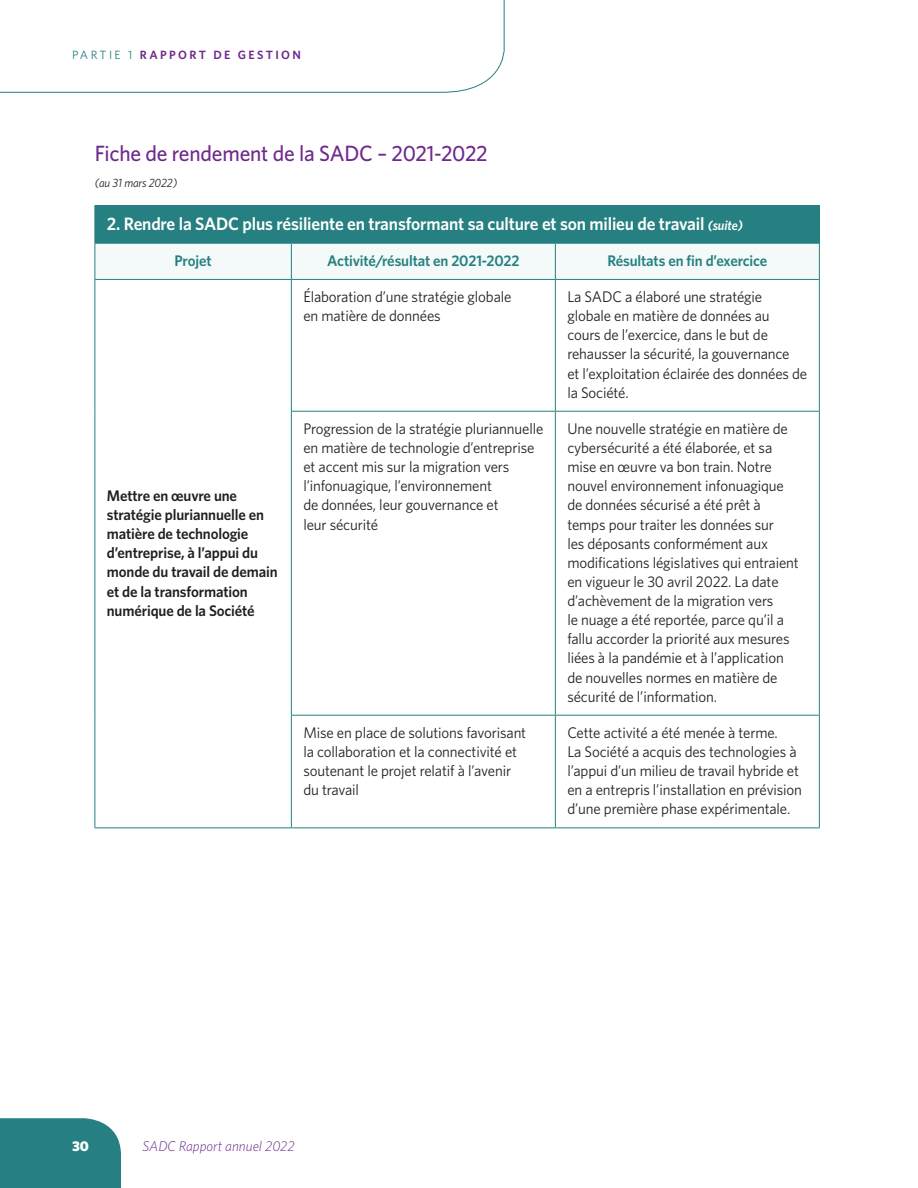
<style>
.page{position:relative;width:918px;height:1188px;background:#fff}
.page>*{position:absolute;margin:0;border:0;box-sizing:border-box;transform-origin:0 0}
.h2_purple{font:500 22.2px "Whitney";letter-spacing:-.01em;color:#6e2a8d}
.t1{font:600 18px "Whitney";letter-spacing:-.01em;color:#fff}
.body{font:15.3px/19.2px "Whitney";letter-spacing:-.01em;color:#231f20}
.body-2{font:600 15.3px/19.2px "Whitney";letter-spacing:-.01em;color:#231f20}
.body-3{font:600 15.3px "Whitney";letter-spacing:-.01em;color:#268081}
.t2{font:italic 300 14.25px "Whitney";color:#6e2a8d}
.t3{font:900 14.1px "Whitney";color:#fff}
.as_at{font:italic 12px "Whitney";letter-spacing:-.01em;color:#231f20}
.t4{font:12px "Whitney";letter-spacing:.2em;color:#268081}
.t5{font:600 12px "Whitney";color:#6e2a8d}
.s1{font-weight:600;color:#6e2a8d}
.s2{font-style:italic;font-size:13.5px}
</style>
<div class="page">
<div style="left:95px;top:205px;width:724px;height:38px;background:#268081"></div>
<div style="left:95px;top:244px;width:724px;height:35px;background:#f4f9f9"></div>
<hr style="left:291px;top:412px;width:1px;height:303px;background:#268081">
<hr style="left:555px;top:412px;width:1px;height:303px;background:#268081">
<hr style="left:819px;top:412px;width:1px;height:303px;background:#268081">
<hr style="left:291px;top:715px;width:264px;height:1px;background:#268081">
<hr style="left:291px;top:716px;width:1px;height:111px;background:#268081">
<hr style="left:555px;top:715px;width:265px;height:1px;background:#268081">
<hr style="left:555px;top:716px;width:1px;height:111px;background:#268081">
<hr style="left:819px;top:716px;width:1px;height:111px;background:#268081">
<hr style="left:94px;top:244px;width:1px;height:35px;background:#268081">
<hr style="left:291px;top:244px;width:1px;height:35px;background:#268081">
<hr style="left:555px;top:244px;width:1px;height:35px;background:#268081">
<hr style="left:819px;top:244px;width:1px;height:35px;background:#268081">
<hr style="left:94px;top:279px;width:197px;height:1px;background:#268081">
<hr style="left:94px;top:280px;width:1px;height:131px;background:#268081">
<hr style="left:291px;top:279px;width:264px;height:1px;background:#268081">
<hr style="left:291px;top:280px;width:1px;height:131px;background:#268081">
<hr style="left:555px;top:279px;width:265px;height:1px;background:#268081">
<hr style="left:555px;top:280px;width:1px;height:131px;background:#268081">
<hr style="left:819px;top:280px;width:1px;height:131px;background:#268081">
<hr style="left:94px;top:411px;width:1px;height:304px;background:#268081">
<hr style="left:291px;top:411px;width:264px;height:1px;background:#268081">
<hr style="left:555px;top:411px;width:265px;height:1px;background:#268081">
<hr style="left:94px;top:715px;width:1px;height:112px;background:#268081">
<hr style="left:94px;top:827px;width:197px;height:1px;background:#268081">
<hr style="left:291px;top:827px;width:264px;height:1px;background:#268081">
<hr style="left:555px;top:827px;width:265px;height:1px;background:#268081">
<hr style="left:94px;top:205px;width:1px;height:38px;background:#268081">
<hr style="left:819px;top:205px;width:1px;height:38px;background:#268081">
<hr style="left:94px;top:243px;width:197px;height:1px;background:#268081">
<hr style="left:291px;top:243px;width:264px;height:1px;background:#268081">
<hr style="left:555px;top:243px;width:265px;height:1px;background:#268081">
<svg style="left:0;top:0;width:505px;height:93px"></svg>
<div style="left:0;top:1118px;width:121px;height:70px;background:#268081"></div>
<p class="t4" style="left:72px;top:47px;width:88px">PARTIE 1 <span class="s1">Rapport</span></p>
<p class="t5" style="left:213px;top:47px;width:9px">de</p>
<p class="t5" style="left:238px;top:47px;width:10px">gestion</p>
<h2 class="h2_purple" style="left:95px;top:139px;width:394px">Fiche de rendement de la SADC – 2021-2022</h2>
<p class="as_at" style="left:95px;top:175px;width:84px">(au 31 mars 2022)</p>
<h3 class="t1" style="left:107px;top:211px;width:637px">2. Rendre la SADC plus résiliente en transformant sa culture et son milieu de travail <span class="s2">(suite)</span></h3>
<p class="body-3" style="left:175px;top:250px;width:39px">Projet</p>
<p class="body-3" style="left:327px;top:250px;width:194px">Activité/résultat en 2021-2022</p>
<p class="body-3" style="left:607px;top:250px;width:161px">Résultats en fin d’exercice</p>
<p class="body-2" style="left:107px;top:486px;width:172px">Mettre en œuvre une stratégie pluriannuelle en matière de technologie d’entreprise, à l’appui du monde du travail de demain et de la transformation numérique de la Société</p>
<p class="body" style="left:303px;top:287px;width:210px">Élaboration d’une stratégie globale en matière de données</p>
<p class="body" style="left:567px;top:287px;width:241px">La SADC a élaboré une stratégie globale en matière de données au<br>cours de l’exercice, dans le but de rehausser la sécurité, la gouvernance<br>et l’exploitation éclairée des données de la Société.</p>
<p class="body" style="left:303px;top:419px;width:241px">Progression de la stratégie pluriannuelle en matière de technologie d’entreprise et accent mis sur la migration vers l’infonuagique, l’environnement<br>de données, leur gouvernance et<br>leur sécurité</p>
<p class="body" style="left:567px;top:419px;width:233px">Une nouvelle stratégie en matière de cybersécurité a été élaborée, et sa mise en œuvre va bon train. Notre nouvel environnement infonuagique de données sécurisé a été prêt à temps pour traiter les données sur<br>les déposants conformément aux modifications législatives qui entraient en vigueur le 30 avril 2022. La date d’achèvement de la migration vers<br>le nuage a été reportée, parce qu’il a fallu accorder la priorité aux mesures liées à la pandémie et à l’application de nouvelles normes en matière de sécurité de l’information.</p>
<p class="body" style="left:303px;top:723px;width:224px">Mise en place de solutions favorisant la collaboration et la connectivité et soutenant le projet relatif à l’avenir du travail</p>
<p class="body" style="left:567px;top:723px;width:236px">Cette activité a été menée à terme.<br>La Société a acquis des technologies à l’appui d’un milieu de travail hybride et en a entrepris l’installation en prévision d’une première phase expérimentale.</p>
<p class="t3" style="left:72px;top:1137px;width:18px">30</p>
<p class="t2" style="left:142px;top:1137px;width:154px">SADC Rapport annuel 2022</p>
</div>
